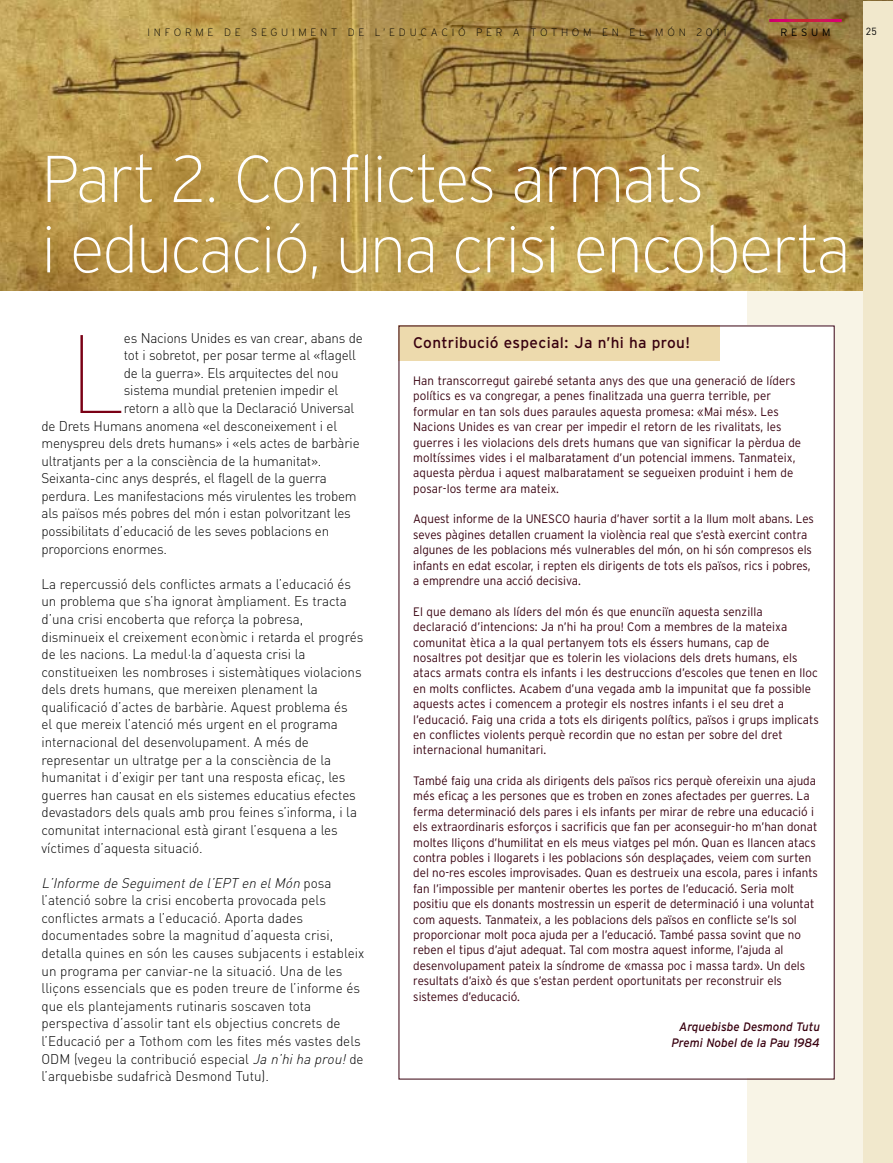
<style>
.page{position:relative;width:893px;height:1163px;background:#fff}
.page>*{position:absolute;margin:0;border:0;box-sizing:border-box;transform-origin:0 0}
.t1{font:100 111.3px "Interstate";color:#7a0015}
.t2{font:200 65.85px/70.3px "Interstate";letter-spacing:-.025em;color:#fff}
.t3{font:15.45px "Interstate";letter-spacing:.02em;color:#38000f}
.t4{font:300 13.95px/17.5px "DIN";letter-spacing:-.005em;color:#000;scale:.96 1}
.t5{font:300 12.3px/15.5px "Interstate";color:#38000f;scale:.95 1}
.t6{font:italic 12.3px/15.5px "Interstate";color:#38000f;text-align:right;scale:.95 1}
.t7{font:200 10.65px "Interstate";letter-spacing:.355em;color:#000}
.t8{font:300 10.65px "Interstate";letter-spacing:.355em;color:#000}
.t9{font:10.2px "DIN";color:#000}
.s1{font-style:italic}
</style>
<div class="page">
<div style="left:747px;top:1px;width:146px;height:1161px;background:#f8f4e6"></div>
<img style="left:0;top:1px;width:863px;height:289px">
<svg style="left:769px;top:19px;width:73px;height:3px"></svg>
<div style="left:863px;top:1px;width:30px;height:1161px;background:#f1e8cc"></div>
<div style="left:399px;top:325px;width:435px;height:752px;background:#fff"></div>
<div style="left:399px;top:325px;width:321px;height:35px;background:#eddaad"></div>
<p class="t7" style="left:147px;top:28px;width:580px">INFORME DE SEGUIMENT DE L’EDUCACIÓ PER A TOTHOM EN EL MÓN 2011</p>
<p class="t8" style="left:780px;top:28px;width:51px">RESUM</p>
<p class="t9" style="left:866px;top:28px;width:13px">25</p>
<h2 class="t2" style="left:42px;top:149px;width:810px">Part 2. Conflictes armats<br>i educació, una crisi encoberta</h2>
<h1 class="t1" style="left:69px;top:332px;width:58px">L</h1>
<p class="t4" style="left:124px;top:330px;width:250px">es Nacions Unides es van crear, abans de</p>
<p class="t4" style="left:124px;top:348px;width:243px">tot i sobretot, per posar terme al «flagell</p>
<p class="t4" style="left:124px;top:365px;width:225px">de la guerra». Els arquitectes del nou</p>
<p class="t4" style="left:124px;top:383px;width:225px">sistema mundial pretenien impedir el</p>
<p class="t4" style="left:124px;top:401px;width:242px">retorn a allò que la Declaració Universal</p>
<p class="t4" style="left:42px;top:418px;width:309px">de Drets Humans anomena «el desconeixement i el</p>
<p class="t4" style="left:42px;top:436px;width:333px">menyspreu dels drets humans» i «els actes de barbàrie</p>
<p class="t4" style="left:42px;top:453px;width:293px">ultratjants per a la consciència de la humanitat».</p>
<p class="t4" style="left:42px;top:471px;width:299px">Seixanta-cinc anys després, el flagell de la guerra</p>
<p class="t4" style="left:42px;top:488px;width:330px">perdura. Les manifestacions més virulentes les trobem</p>
<p class="t4" style="left:42px;top:506px;width:324px">als països més pobres del món i estan polvoritzant les</p>
<p class="t4" style="left:42px;top:524px;width:301px">possibilitats d’educació de les seves poblacions en</p>
<p class="t4" style="left:42px;top:541px;width:132px">proporcions enormes.</p>
<p class="t4" style="left:42px;top:576px;width:337px">La repercussió dels conflictes armats a l’educació és un problema que s’ha ignorat àmpliament. Es tracta d’una crisi encoberta que reforça la pobresa, disminueix el creixement econòmic i retarda el progrés de les nacions. La medul·la d’aquesta crisi la constitueixen les nombroses i sistemàtiques violacions dels drets humans, que mereixen plenament la qualificació d’actes de barbàrie. Aquest problema és<br>el que mereix l’atenció més urgent en el programa internacional del desenvolupament. A més de representar un ultratge per a la consciència de la humanitat i d’exigir per tant una resposta eficaç, les guerres han causat en els sistemes educatius efectes devastadors dels quals amb prou feines s’informa, i la comunitat internacional està girant l’esquena a les víctimes d’aquesta situació.</p>
<p class="t4" style="left:42px;top:875px;width:338px"><span class="s1">L’Informe de Seguiment de l’EPT en el Món</span> p o s a l’atenció sobre la crisi encoberta provocada pels conflictes armats a l’educació. Aporta dades documentades sobre la magnitud d’aquesta crisi, detalla quines en són les causes subjacents i estableix un programa per canviar-ne la situació. Una de les lliçons essencials que es poden treure de l’informe és que els plantejaments rutinaris soscaven tota perspectiva d’assolir tant els objectius concrets de l’Educació per a Tothom com les fites més vastes dels ODM (vegeu la contribució especial <span class="s1">Ja n’hi ha prou!</span>de l’arquebisbe sudafricà Desmond Tutu).</p>
<p class="t3" style="left:413px;top:336px;width:278px">Contribució especial: Ja n’hi ha prou!</p>
<p class="t5" style="left:413px;top:374px;width:410px">Han transcorregut gairebé setanta anys des que una generació de líders polítics es va congregar, a penes finalitzada una guerra terrible, per formular en tan sols dues paraules aquesta promesa: «Mai més». Les Nacions Unides es van crear per impedir el retorn de les rivalitats, les guerres i les violacions dels drets humans que van significar la pèrdua de moltíssimes vides i el malbaratament d’un potencial immens. Tanmateix, aquesta pèrdua i aquest malbaratament se segueixen produint i hem de posar-los terme ara mateix.</p>
<p class="t5" style="left:413px;top:512px;width:423px">Aquest informe de la UNESCO hauria d’haver sortit a la llum molt abans. Les seves pàgines detallen cruament la violència real que s’està exercint contra algunes de les poblacions més vulnerables del món, on hi són compresos els infants en edat escolar, i repten els dirigents de tots els països, rics i pobres, a emprendre una acció decisiva.</p>
<p class="t5" style="left:413px;top:604px;width:428px">El que demano als líders del món és que enunciïn aquesta senzilla declaració d’intencions: Ja n’hi ha prou! Com a membres de la mateixa comunitat ètica a la qual pertanyem tots els éssers humans, cap de nosaltres pot desitjar que es tolerin les violacions dels drets humans, els atacs armats contra els infants i les destruccions d’escoles que tenen en lloc en molts conflictes. Acabem d’una vegada amb la impunitat que fa possible aquests actes i comencem a protegir els nostres infants i el seu dret a l’educació. Faig una crida a tots els dirigents polítics, països i grups implicats en conflictes violents perquè recordin que no estan per sobre del dret internacional humanitari.</p>
<p class="t5" style="left:413px;top:774px;width:427px">També faig una crida als dirigents dels països rics perquè ofereixin una ajuda més eficaç a les persones que es troben en zones afectades per guerres. La ferma determinació dels pares i els infants per mirar de rebre una educació i els extraordinaris esforços i sacrificis que fan per aconseguir-ho m’han donat moltes lliçons d’humilitat en els meus viatges pel món. Quan es llancen atacs contra pobles i llogarets i les poblacions són desplaçades, veiem com surten del no-res escoles improvisades. Quan es destrueix una escola, pares i infants fan l’impossible per mantenir obertes les portes de l’educació. Seria molt positiu que els donants mostressin un esperit de determinació i una voluntat com aquests. Tanmateix, a les poblacions dels països en conflicte se’ls sol proporcionar molt poca ajuda per a l’educació. També passa sovint que no reben el tipus d’ajut adequat. Tal com mostra aquest informe, l’ajuda al desenvolupament pateix la síndrome de «massa poc i massa tard». Un dels resultats d’això és que s’estan perdent oportunitats per reconstruir els sistemes d’educació.</p>
<p class="t6" style="left:671px;top:1020px;width:158px">Arquebisbe Desmond Tutu<br>Premi Nobel de la Pau 1984</p>
</div>
